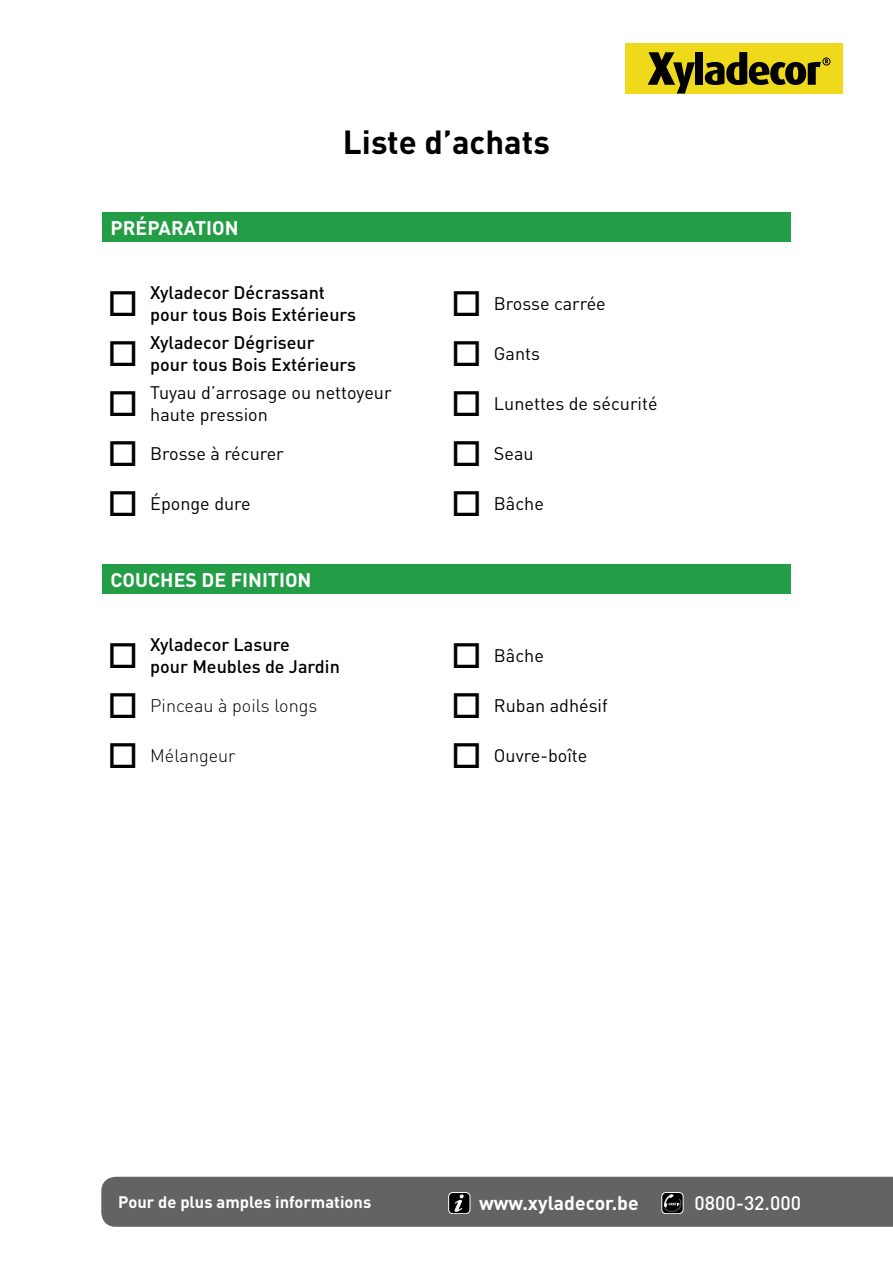
<style>
.page{position:relative;width:893px;height:1263px;background:#fff}
.page>*{position:absolute;margin:0;border:0;box-sizing:border-box;transform-origin:0 0}
.t1{font:700 33px "DIN Pro";color:#000}
.t2{font:700 19.5px "DIN";color:#fff}
.t3{font:700 19.35px "DIN";color:#fff}
.t4{font:500 19.35px "DIN";color:#fff}
.t5{font:18px/21.6px "DIN Pro";color:#000}
.t6{font:500 18px/21.6px "DIN Pro";color:#000}
.t7{font:300 18px "DIN Pro";color:#000}
.t8{font:700 16.5px "DIN Pro";color:#fff}
</style>
<div class="page">
<svg style="left:625px;top:44px;width:218px;height:50px"></svg>
<div style="left:102px;top:212px;width:689px;height:30px;background:#239e46"></div>
<div style="left:102px;top:564px;width:689px;height:30px;background:#239e46"></div>
<div style="left:101px;top:1177px;width:792px;height:50px;background:#636363"></div>
<p class="t2" style="left:111px;top:215px;width:130px">PRÉPARATION</p>
<h1 class="t1" style="left:343px;top:119px;width:209px">Liste d’achats</h1>
<p class="t6" style="left:150px;top:281px;width:208px">Xyladecor Décrassant pour tous Bois Extérieurs</p>
<p class="t5" style="left:451px;top:292px;width:156px">□ Brosse carrée</p>
<p class="t6" style="left:150px;top:331px;width:208px">Xyladecor Dégriseur pour tous Bois Extérieurs</p>
<p class="t5" style="left:451px;top:342px;width:91px">□ Gants</p>
<p class="t5" style="left:150px;top:381px;width:243px">Tuyau d’arrosage ou nettoyeur haute pression</p>
<p class="t5" style="left:451px;top:392px;width:208px">□ Lunettes de sécurité</p>
<p class="t5" style="left:107px;top:442px;width:178px">□ Brosse à récurer</p>
<p class="t5" style="left:451px;top:442px;width:84px">□ Seau</p>
<p class="t5" style="left:107px;top:492px;width:145px">□ Éponge dure</p>
<p class="t5" style="left:451px;top:492px;width:94px">□ Bâche</p>
<p class="t2" style="left:111px;top:567px;width:202px">COUCHES DE FINITION</p>
<p class="t6" style="left:150px;top:633px;width:191px">Xyladecor Lasure<br>pour Meubles de Jardin</p>
<p class="t5" style="left:451px;top:644px;width:94px">□ Bâche</p>
<p class="t7" style="left:107px;top:693px;width:211px">□ Pinceau à poils longs</p>
<p class="t5" style="left:451px;top:694px;width:158px">□ Ruban adhésif</p>
<p class="t7" style="left:107px;top:743px;width:130px">□ Mélangeur</p>
<p class="t5" style="left:451px;top:744px;width:138px">□ Ouvre-boîte</p>
<p class="t8" style="left:118px;top:1191px;width:254px">Pour de plus amples informations</p>
<p class="t3" style="left:479px;top:1190px;width:161px">www.xyladecor.be</p>
<p class="t4" style="left:694px;top:1190px;width:108px">0800-32.000</p>
</div>
